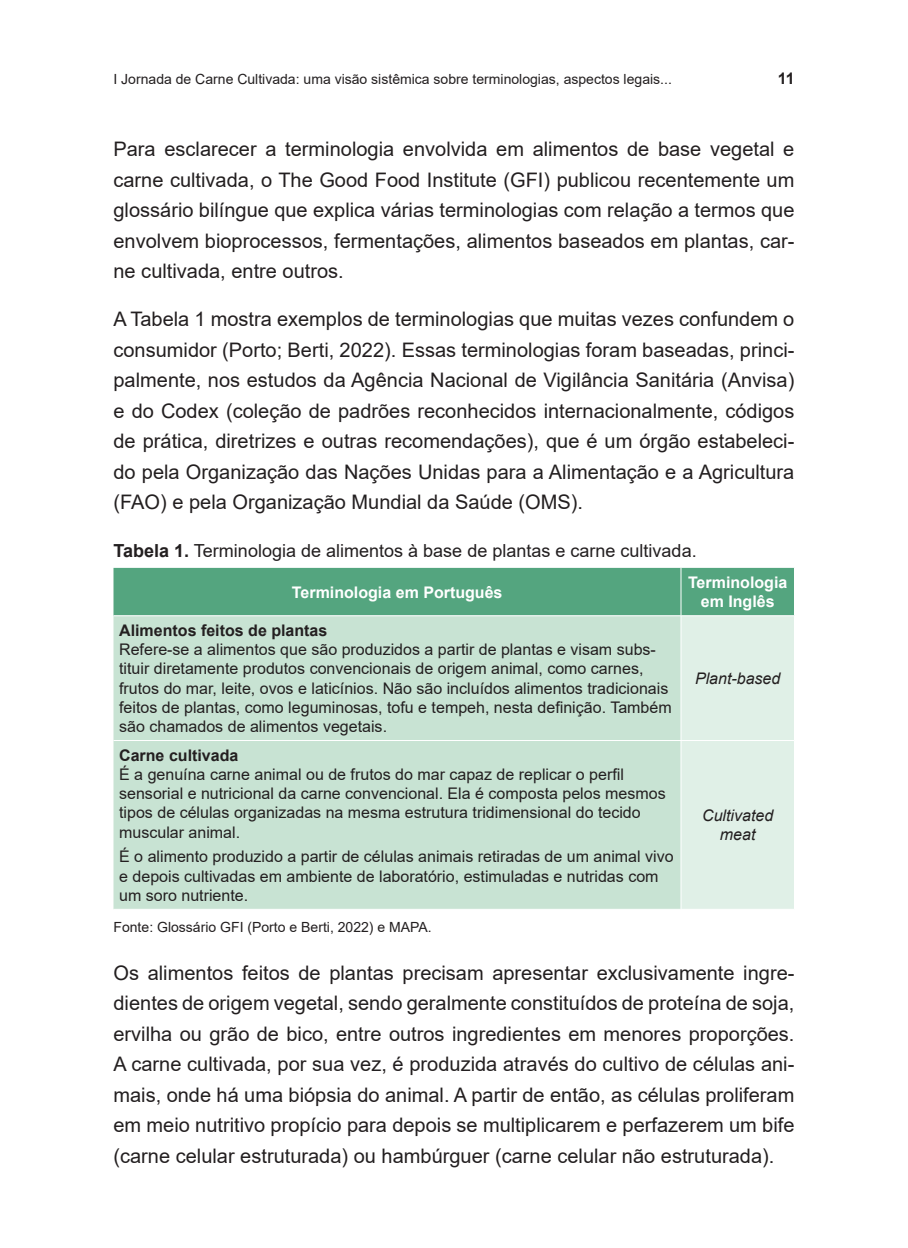
<style>
.page{position:relative;width:908px;height:1248px;background:#fff}
.page>*{position:absolute;margin:0;border:0;box-sizing:border-box;transform-origin:0 0}
.MIOLO{font:20px/30.6px "Arial";color:#231f20;text-align:justify}
.FIGURA_LEGENDA{font:18px "Arial";color:#231f20}
.TABELA_MIOLO{font:16px/19.2px "Arial";color:#231f20}
.TABELA_MIOLO-2{font:700 16px "Arial";color:#231f20}
.TABELA_MIOLO-3{font:italic 16px/19.2px "Arial";color:#231f20;text-align:center}
.TABELA_CABECA_ESQUER{font:700 16px "Arial";color:#fff}
.TABELA_CABECA{font:700 16px/19.2px "Arial";color:#fff;text-align:center}
.TABELA_FONTE{font:14px "Arial";color:#231f20}
.s1{font-weight:700}
</style>
<div class="page">
<svg style="left:113px;top:568px;width:680px;height:340px;background:#bbdcca"></svg>
<hr style="left:113px;top:740px;width:567px;height:1px;background:#fff">
<hr style="left:680px;top:616px;width:1px;height:124px;background:#fff">
<hr style="left:680px;top:740px;width:114px;height:1px;background:#fff">
<hr style="left:680px;top:740px;width:1px;height:169px;background:#fff">
<hr style="left:680px;top:568px;width:1px;height:47px;background:#fff">
<hr style="left:113px;top:615px;width:567px;height:1px;background:#fff">
<hr style="left:680px;top:615px;width:114px;height:1px;background:#fff">
<p class="TABELA_FONTE" style="left:113px;top:69px;width:559px">I Jornada de Carne Cultivada: uma visão sistêmica sobre terminologias, aspectos legais...</p>
<p class="TABELA_MIOLO-2" style="left:777px;top:67px;width:18px">11</p>
<p class="MIOLO" style="left:113px;top:134px;width:682px">Para esclarecer a terminologia envolvida em alimentos de base vegetal e carne cultivada, o The Good Food Institute (GFI) publicou recentemente um glossário bilíngue que explica várias terminologias com relação a termos que envolvem bioprocessos, fermentações, alimentos baseados em plantas, car&shy;ne cultivada, entre outros.</p>
<p class="MIOLO" style="left:113px;top:303px;width:682px">A Tabela 1 mostra exemplos de terminologias que muitas vezes confundem o consumidor (Porto; Berti, 2022). Essas terminologias foram baseadas, princi&shy;palmente, nos estudos da Agência Nacional de Vigilância Sanitária (Anvisa) e do Codex (coleção de padrões reconhecidos internacionalmente, códigos de prática, diretrizes e outras recomendações), que é um órgão estabeleci&shy;do pela Organização das Nações Unidas para a Alimentação e a Agricultura (FAO) e pela Organização Mundial da Saúde (OMS).</p>
<p class="FIGURA_LEGENDA" style="left:113px;top:538px;width:584px"><span class="s1">Tabela 1.</span> Terminologia de alimentos à base de plantas e carne cultivada.</p>
<p class="TABELA_CABECA_ESQUER" style="left:292px;top:580px;width:212px">Terminologia em Português</p>
<p class="TABELA_CABECA" style="left:687px;top:573px;width:101px">Terminologia em Inglês</p>
<p class="TABELA_MIOLO-2" style="left:119px;top:619px;width:210px">Alimentos feitos de plantas</p>
<p class="TABELA_MIOLO" style="left:119px;top:639px;width:554px">Refere-se a alimentos que são produzidos a partir de plantas e visam subs&shy;tituir diretamente produtos convencionais de origem animal, como carnes, frutos do mar, leite, ovos e laticínios. Não são incluídos alimentos tradicionais feitos de plantas, como leguminosas, tofu e tempeh, nesta definição. Também são chamados de alimentos vegetais.</p>
<p class="TABELA_MIOLO-3" style="left:694px;top:669px;width:87px">Plant-based</p>
<p class="TABELA_MIOLO-2" style="left:119px;top:743px;width:121px">Carne cultivada</p>
<p class="TABELA_MIOLO" style="left:119px;top:764px;width:547px">É a genuína carne animal ou de frutos do mar capaz de replicar o perfil sensorial e nutricional da carne convencional. Ela é composta pelos mesmos tipos de células organizadas na mesma estrutura tridimensional do tecido muscular animal.</p>
<p class="TABELA_MIOLO" style="left:119px;top:847px;width:555px">É o alimento produzido a partir de células animais retiradas de um animal vivo e depois cultivadas em ambiente de laboratório, estimuladas e nutridas com um soro nutriente.</p>
<p class="TABELA_MIOLO-3" style="left:701px;top:806px;width:73px">Cultivated meat</p>
<p class="TABELA_FONTE" style="left:113px;top:917px;width:319px">Fonte: Glossário GFI (Porto e Berti, 2022) e MAPA.</p>
<p class="MIOLO" style="left:113px;top:957px;width:682px">Os alimentos feitos de plantas precisam apresentar exclusivamente ingre&shy;dientes de origem vegetal, sendo geralmente constituídos de proteína de soja, ervilha ou grão de bico, entre outros ingredientes em menores proporções.<br>A carne cultivada, por sua vez, é produzida através do cultivo de células ani&shy;mais, onde há uma biópsia do animal. A partir de então, as células proliferam em meio nutritivo propício para depois se multiplicarem e perfazerem um bife (carne celular estruturada) ou hambúrguer (carne celular não estruturada).</p>
</div>
